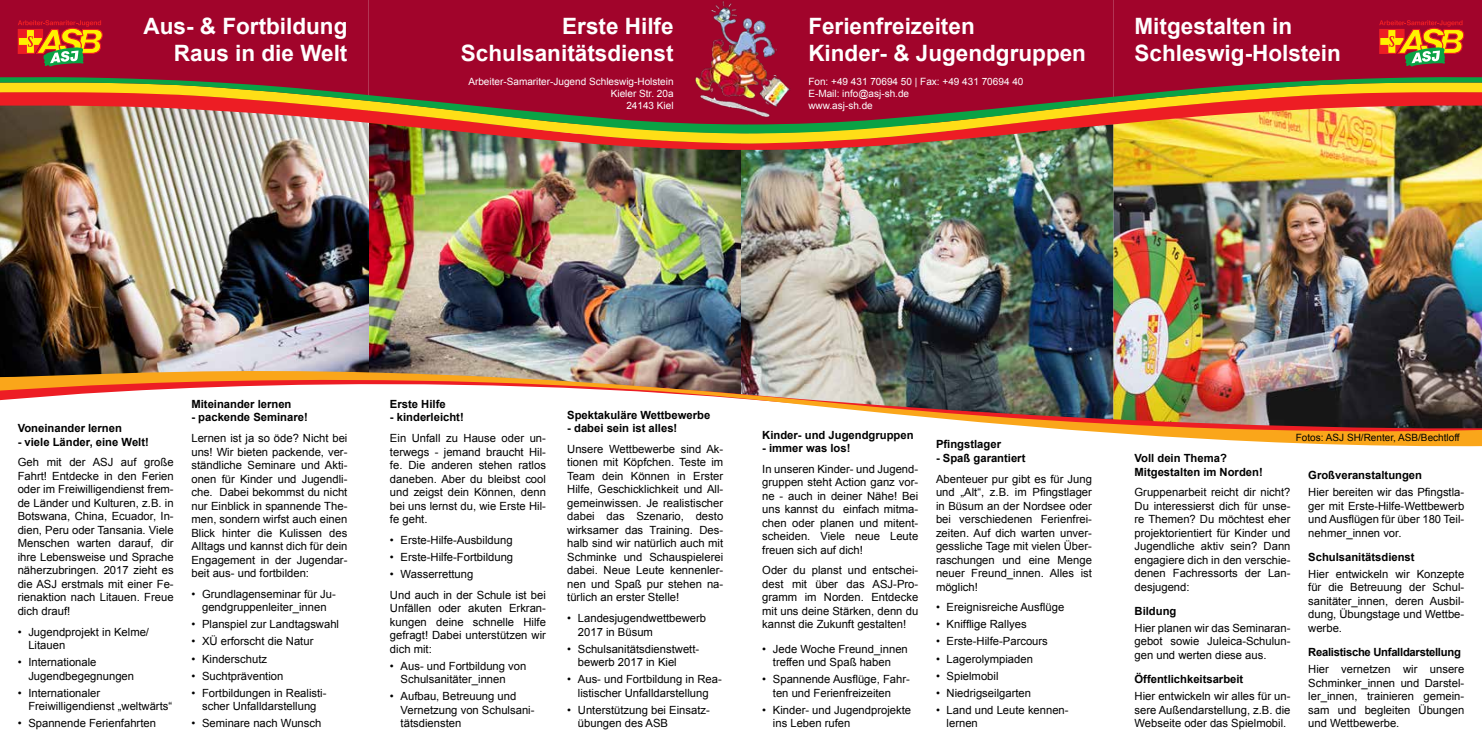
<style>
.page{position:relative;width:1482px;height:745px;background:#fff}
.page>*{position:absolute;margin:0;border:0;box-sizing:border-box;transform-origin:0 0}
.t1{font:700 22.5px/27px "Arial";color:#fff}
.t2{font:11.25px/13.5px "Arial";color:#000;text-align:justify}
.t3{font:700 11.25px/13.5px "Arial";color:#000}
.t4{font:700 11.25px "Arial";letter-spacing:-.025em;color:#000}
.t5{font:10px/12px "Arial";color:#fff;text-align:right}
.t6{font:10px "Arial";color:#000}
</style>
<div class="page">
<img style="left:1113px;top:150px;width:368px;height:203px">
<img style="left:741px;top:150px;width:372px;height:203px">
<img style="left:369px;top:150px;width:372px;height:203px">
<img style="left:0;top:150px;width:369px;height:203px">
<img style="left:0;top:353px;width:1481px;height:94px">
<img style="left:0;top:0;width:1481px;height:150px">
<img style="left:694px;top:1px;width:96px;height:116px">
<h1 class="t1" style="left:144px;top:13px;width:205px;text-align:right">Aus- &amp; Fortbildung<br>Raus in die Welt</h1>
<h1 class="t1" style="left:461px;top:13px;width:214px;text-align:right">Erste Hilfe<br>Schulsanitätsdienst</h1>
<h1 class="t1" style="left:1134px;top:13px;width:208px">Mitgestalten in<br>Schleswig-Holstein</h1>
<p class="t5" style="left:468px;top:76px;width:207px">Arbeiter-Samariter-Jugend Schleswig-Holstein<br>Kieler Str. 20a<br>24143 Kiel</p>
<p class="t5" style="left:808px;top:76px;width:216px;text-align:left">Fon: +49 431 70694 50 | Fax: +49 431 70694 40<br>E-Mail: info@asj-sh.de<br>www.asj-sh.de</p>
<h1 class="t1" style="left:808px;top:13px;width:279px">Ferienfreizeiten<br>Kinder- &amp; Jugendgruppen</h1>
<p class="t3" style="left:18px;top:421px;width:106px">Voneinander lernen</p>
<p class="t3" style="left:18px;top:435px;width:133px">- viele Länder, eine Welt!</p>
<p class="t2" style="left:18px;top:455px;width:157px">Geh mit der ASJ auf große Fahrt! Entdecke in den Ferien oder im Freiwilligendienst frem&shy;de Länder und Kulturen, z.B. in Botswana, China, Ecuador, In&shy;dien, Peru oder Tansania. Viele Menschen warten darauf, dir ihre Lebensweise und Sprache näherzubringen. 2017 zieht es die ASJ erstmals mit einer Fe&shy;rienaktion nach Litauen. Freue dich drauf!</p>
<p class="t2" style="left:28px;top:624px;width:122px;text-indent:-11px">• Jugendprojekt in Kelme/<br>Litauen</p>
<p class="t2" style="left:28px;top:655px;width:107px;text-indent:-11px">• Internationale<br>Jugendbegegnungen</p>
<p class="t2" style="left:28px;top:685px;width:145px;text-indent:-11px">• Internationaler<br>Freiwilligendienst „weltwärts“</p>
<p class="t2" style="left:18px;top:716px;width:140px">• Spannende Ferienfahrten</p>
<p class="t3" style="left:191px;top:397px;width:102px">Miteinander lernen</p>
<p class="t3" style="left:191px;top:411px;width:118px">- packende Seminare!</p>
<p class="t2" style="left:191px;top:431px;width:157px">Lernen ist ja so öde? Nicht bei uns! Wir bieten packende, ver&shy;ständliche Seminare und Akti&shy;onen für Kinder und Jugendli&shy;che. Dabei bekommst du nicht nur Einblick in spannende The&shy;men, sondern wirfst auch einen Blick hinter die Kulissen des Alltags und kannst dich für dein Engagement in der Jugendar&shy;beit aus- und fortbilden:</p>
<p class="t2" style="left:191px;top:587px;width:146px;text-align:center">• Grundlagenseminar für Ju&shy;gendgruppenleiter_innen</p>
<p class="t2" style="left:191px;top:617px;width:149px">• Planspiel zur Landtagswahl</p>
<p class="t2" style="left:191px;top:634px;width:123px">• XÜ erforscht die Natur</p>
<p class="t2" style="left:191px;top:651px;width:77px">• Kinderschutz</p>
<p class="t2" style="left:191px;top:668px;width:93px">• Suchtprävention</p>
<p class="t2" style="left:191px;top:685px;width:137px;text-align:center">• Fortbildungen in Realisti&shy;scher Unfalldarstellung</p>
<p class="t2" style="left:191px;top:716px;width:131px">• Seminare nach Wunsch</p>
<p class="t3" style="left:390px;top:397px;width:57px">Erste Hilfe</p>
<p class="t3" style="left:390px;top:411px;width:75px">- kinderleicht!</p>
<p class="t2" style="left:390px;top:431px;width:157px">Ein Unfall zu Hause oder un&shy;terwegs - jemand braucht Hil&shy;fe. Die anderen stehen ratlos daneben. Aber du bleibst cool und zeigst dein Können, denn bei uns lernst du, wie Erste Hil&shy;fe geht.</p>
<p class="t2" style="left:390px;top:533px;width:124px">• Erste-Hilfe-Ausbildung</p>
<p class="t2" style="left:390px;top:550px;width:125px">• Erste-Hilfe-Fortbildung</p>
<p class="t2" style="left:390px;top:563px;width:157px;line-height:20.6px">• Wasserrettung<br>Und auch in der Schule ist bei</p>
<p class="t2" style="left:390px;top:601px;width:157px">Unfällen oder akuten Erkran&shy;kungen deine schnelle Hilfe gefragt! Dabei unterstützen wir dich mit:</p>
<p class="t2" style="left:400px;top:658px;width:127px;text-indent:-11px">• Aus- und Fortbildung von<br>Schulsanitäter_innen</p>
<p class="t2" style="left:400px;top:689px;width:135px;text-align:left;text-indent:-11px">• Aufbau, Betreuung und<br>Vernetzung von Schulsani&shy;tätsdiensten</p>
<p class="t3" style="left:567px;top:408px;width:144px">Spektakuläre Wettbewerbe</p>
<p class="t3" style="left:567px;top:421px;width:112px">- dabei sein ist alles!</p>
<p class="t2" style="left:567px;top:442px;width:157px">Unsere Wettbewerbe sind Ak&shy;tionen mit Köpfchen. Teste im Team dein Können in Erster Hilfe, Geschicklichkeit und All&shy;gemeinwissen. Je realistischer dabei das Szenario, desto wirksamer das Training. Des&shy;halb sind wir natürlich auch mit Schminke und Schauspielerei dabei. Neue Leute kennenler&shy;nen und Spaß pur stehen na&shy;türlich an erster Stelle!</p>
<p class="t2" style="left:578px;top:611px;width:130px;text-indent:-11px">• Landesjugendwettbewerb<br>2017 in Büsum</p>
<p class="t2" style="left:578px;top:641px;width:123px;text-indent:-11px">• Schulsanitätsdienstwett&shy;bewerb 2017 in Kiel</p>
<p class="t2" style="left:567px;top:672px;width:156px;text-align:center">• Aus- und Fortbildung in Rea&shy;listischer Unfalldarstellung</p>
<p class="t2" style="left:578px;top:702px;width:133px;text-indent:-11px">• Unterstützung bei Einsatz&shy;übungen des ASB</p>
<p class="t3" style="left:762px;top:428px;width:153px">Kinder- und Jugendgruppen</p>
<p class="t3" style="left:762px;top:441px;width:90px">- immer was los!</p>
<p class="t2" style="left:762px;top:461px;width:157px">In unseren Kinder- und Jugend&shy;gruppen steht Action ganz vor&shy;ne - auch in deiner Nähe! Bei uns kannst du einfach mitma&shy;chen oder planen und mitent&shy;scheiden. Viele neue Leute freuen sich auf dich!</p>
<p class="t2" style="left:762px;top:563px;width:157px">Oder du planst und entschei&shy;dest mit über das ASJ-Pro&shy;gramm im Norden. Entdecke mit uns deine Stärken, denn du kannst die Zukunft gestalten!</p>
<p class="t2" style="left:762px;top:641px;width:147px;text-align:center">• Jede Woche Freund_innen treffen und Spaß haben</p>
<p class="t2" style="left:772px;top:672px;width:138px;text-indent:-11px">• Spannende Ausflüge, Fahr&shy;ten und Ferienfreizeiten</p>
<p class="t2" style="left:772px;top:702px;width:140px;text-indent:-11px">• Kinder- und Jugendprojekte ins Leben rufen</p>
<p class="t3" style="left:935px;top:438px;width:67px">Pfingstlager</p>
<p class="t3" style="left:935px;top:451px;width:91px">- Spaß garantiert</p>
<p class="t2" style="left:935px;top:471px;width:157px">Abenteuer pur gibt es für Jung und „Alt“, z.B. im Pfingstlager in Büsum an der Nordsee oder bei verschiedenen Ferienfrei&shy;zeiten. Auf dich warten unver&shy;gessliche Tage mit vielen Über&shy;raschungen und eine Menge neuer Freund_innen. Alles ist möglich!</p>
<p class="t2" style="left:935px;top:600px;width:130px">• Ereignisreiche Ausflüge</p>
<p class="t2" style="left:935px;top:617px;width:92px">• Knifflige Rallyes</p>
<p class="t2" style="left:935px;top:634px;width:113px">• Erste-Hilfe-Parcours</p>
<p class="t2" style="left:935px;top:651px;width:98px">• Lagerolympiaden</p>
<p class="t2" style="left:935px;top:668px;width:64px">• Spielmobil</p>
<p class="t2" style="left:935px;top:685px;width:97px">• Niedrigseilgarten</p>
<p class="t2" style="left:946px;top:702px;width:123px;text-indent:-11px">• Land und Leute kennen&shy;lernen</p>
<p class="t6" style="left:1295px;top:430px;width:165px">Fotos: ASJ SH/Renter, ASB/Bechtloff</p>
<p class="t3" style="left:1134px;top:451px;width:130px">Voll dein Thema?<br>Mitgestalten im Norden!</p>
<p class="t2" style="left:1134px;top:485px;width:157px">Gruppenarbeit reicht dir nicht?<br>Du interessierst dich für unse&shy;re Themen? Du möchtest eher projektorientiert für Kinder und Jugendliche aktiv sein? Dann engagiere dich in den verschie&shy;denen Fachressorts der Lan&shy;desjugend:</p>
<p class="t3" style="left:1134px;top:604px;width:43px">Bildung</p>
<p class="t2" style="left:1134px;top:621px;width:157px">Hier planen wir das Seminaran&shy;gebot sowie Juleica-Schulun&shy;gen und werten diese aus.</p>
<p class="t3" style="left:1134px;top:672px;width:110px">Öffentlichkeitsarbeit</p>
<p class="t2" style="left:1134px;top:689px;width:157px">Hier entwickeln wir alles für un&shy;sere Außendarstellung, z.B. die Webseite oder das Spielmobil.</p>
<p class="t3" style="left:1307px;top:468px;width:115px">Großveranstaltungen</p>
<p class="t2" style="left:1307px;top:485px;width:157px">Hier bereiten wir das Pfingstla&shy;ger mit Erste-Hilfe-Wettbewerb und Ausflügen für über 180 Teil&shy;nehmer_innen vor.</p>
<p class="t3" style="left:1307px;top:550px;width:108px">Schulsanitätsdienst</p>
<p class="t2" style="left:1307px;top:567px;width:157px">Hier entwickeln wir Konzepte für die Betreuung der Schul&shy;sanitäter_innen, deren Ausbil&shy;dung, Übungstage und Wettbe&shy;werbe.</p>
<p class="t4" style="left:1307px;top:644px;width:154px">Realistische Unfalldarstellung</p>
<p class="t2" style="left:1307px;top:662px;width:157px">Hier vernetzen wir unsere Schminker_innen und Darstel&shy;ler_innen, trainieren gemein&shy;sam und begleiten Übungen und Wettbewerbe.</p>
</div>
